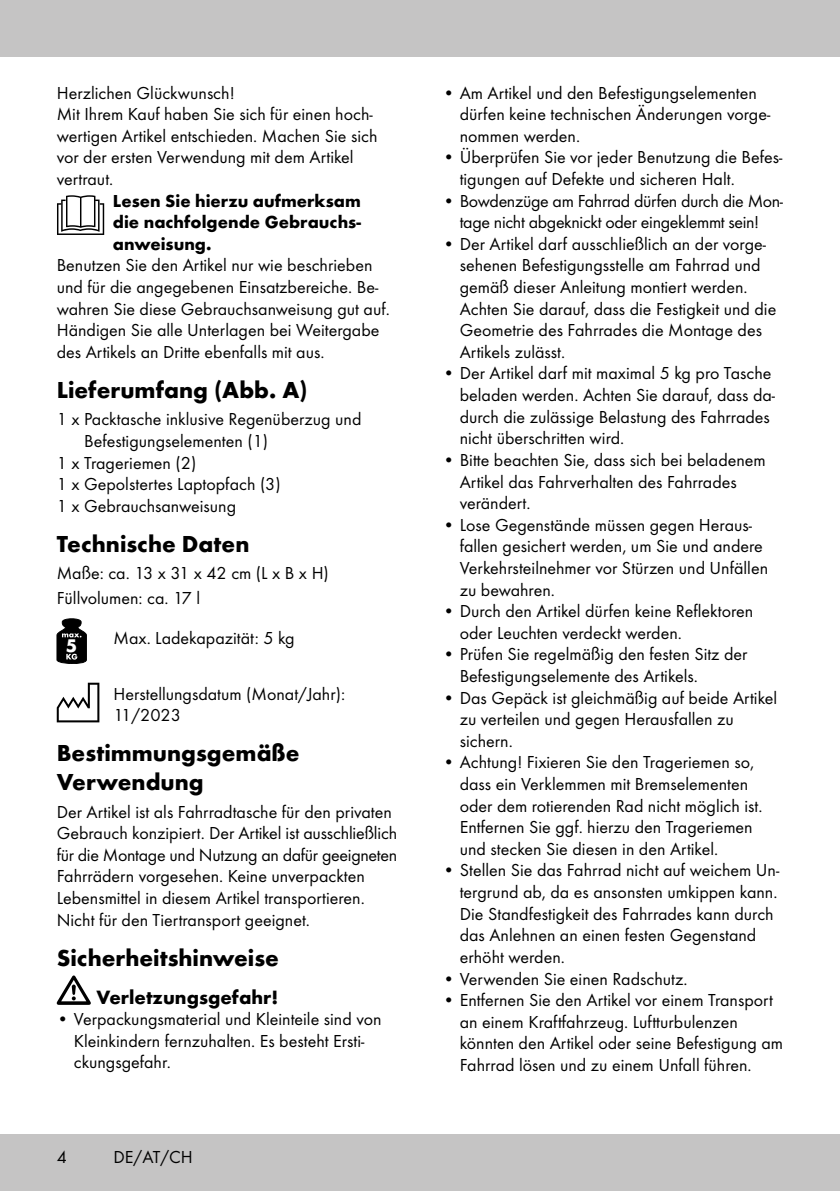
<style>
.page{position:relative;width:840px;height:1191px;background:#fff}
.page>*{position:absolute;margin:0;border:0;box-sizing:border-box;transform-origin:0 0}
.t1{font:700 24px/28.8px "Futura TOT";color:#000}
.t2{font:700 20px "Futura TOT";color:#000}
.t3{font:700 19px "Futura TOT";color:#fff}
.t4{font:18px/21.6px "Futura TOT Boo";color:#000}
.t5{font:18px/21.6px "Futura TOT Boo";letter-spacing:-.02em;color:#000;text-align:center}
.t6{font:700 18px/21.6px "Futura TOT";color:#000;text-align:justify}
</style>
<div class="page">
<div style="left:0;top:1134px;width:839px;height:57px;background:#c5c4c4"></div>
<div style="left:0;top:0;width:839px;height:57px;background:#c5c4c4"></div>
<svg style="left:57px;top:195px;width:47px;height:40px"></svg>
<svg style="left:57px;top:618px;width:30px;height:46px"></svg>
<svg style="left:57px;top:682px;width:42px;height:40px"></svg>
<svg style="left:57px;top:975px;width:34px;height:29px"></svg>
<p class="t4" style="left:57px;top:82px;width:322px">Herzlichen Glückwunsch!<br>Mit Ihrem Kauf haben Sie sich für einen hoch&shy;wertigen Artikel entschieden. Machen Sie sich vor der ersten Verwendung mit dem Artikel vertraut.</p>
<p class="t6" style="left:113px;top:189px;width:249px">Lesen Sie hierzu aufmerksam die nachfolgende Gebrauchs&shy;anweisung.</p>
<p class="t4" style="left:57px;top:254px;width:334px">Benutzen Sie den Artikel nur wie beschrieben und für die angegebenen Einsatzbereiche. Be&shy;wahren Sie diese Gebrauchsanweisung gut auf.<br>Händigen Sie alle Unterlagen bei Weitergabe des Artikels an Dritte ebenfalls mit aus.</p>
<h1 class="t1" style="left:57px;top:375px;width:252px">Lieferumfang (Abb. A)</h1>
<p class="t4" style="left:57px;top:408px;width:306px">1 x Packtasche inklusive Regenüberzug und</p>
<p class="t4" style="left:84px;top:430px;width:185px">Befestigungselementen (1)</p>
<p class="t4" style="left:57px;top:451px;width:141px">1 x Trageriemen (2)</p>
<p class="t4" style="left:57px;top:473px;width:225px">1 x Gepolstertes Laptopfach (3)</p>
<p class="t4" style="left:57px;top:495px;width:181px">1 x Gebrauchsanweisung</p>
<h1 class="t1" style="left:57px;top:529px;width:194px">Technische Daten</h1>
<p class="t4" style="left:57px;top:561px;width:273px;line-height:24.4px">Maße: ca. 13 x 31 x 42 cm (L x B x H)<br>Füllvolumen: ca. 17 l</p>
<p class="t3" style="left:66px;top:634px;width:13px">5</p>
<p class="t4" style="left:113px;top:627px;width:183px">Max. Ladekapazität: 5 kg</p>
<p class="t4" style="left:113px;top:683px;width:233px">Herstellungsdatum (Monat/Jahr):<br>11/2023</p>
<h1 class="t1" style="left:57px;top:738px;width:244px">Bestimmungsgemäße<br>Verwendung</h1>
<p class="t4" style="left:57px;top:800px;width:342px">Der Artikel ist als Fahrradtasche für den privaten Gebrauch konzipiert. Der Artikel ist ausschließlich für die Montage und Nutzung an dafür geeigneten Fahrrädern vorgesehen. Keine unverpackten Lebensmittel in diesem Artikel transportieren.<br>Nicht für den Tiertransport geeignet.</p>
<h1 class="t1" style="left:57px;top:943px;width:223px">Sicherheitshinweise</h1>
<p class="t2" style="left:96px;top:984px;width:183px">Verletzungsgefahr!</p>
<p class="t4" style="left:74px;top:1008px;width:309px;text-indent:-17px">• Verpackungsmaterial und Kleinteile sind von<br>Kleinkindern fernzuhalten. Es besteht Ersti&shy;ckungsgefahr.</p>
<p class="t4" style="left:57px;top:1146px;width:12px">4</p>
<p class="t4" style="left:113px;top:1146px;width:81px">DE/AT/CH</p>
<p class="t4" style="left:459px;top:82px;width:312px;text-indent:-17px">• Am Artikel und den Befestigungselementen dürfen keine technischen Änderungen vorge&shy;nommen werden.</p>
<p class="t4" style="left:459px;top:146px;width:324px;text-indent:-17px">• Überprüfen Sie vor jeder Benutzung die Befes&shy;tigungen auf Defekte und sicheren Halt.</p>
<p class="t5" style="left:442px;top:190px;width:342px">• Bowdenzüge am Fahrrad dürfen durch die Mon&shy;tage nicht abgeknickt oder eingeklemmt sein!</p>
<p class="t4" style="left:459px;top:233px;width:318px;text-indent:-17px">• Der Artikel darf ausschließlich an der vorge&shy;sehenen Befestigungsstelle am Fahrrad und gemäß dieser Anleitung montiert werden.<br>Achten Sie darauf, dass die Festigkeit und die Geometrie des Fahrrades die Montage des Artikels zulässt.</p>
<p class="t4" style="left:459px;top:362px;width:317px;text-indent:-17px">• Der Artikel darf mit maximal 5 kg pro Tasche beladen werden. Achten Sie darauf, dass da&shy;durch die zulässige Belastung des Fahrrades nicht überschritten wird.</p>
<p class="t4" style="left:459px;top:449px;width:307px;text-indent:-17px">• Bitte beachten Sie, dass sich bei beladenem<br>Artikel das Fahrverhalten des Fahrrades verändert.</p>
<p class="t4" style="left:459px;top:514px;width:310px;text-indent:-17px">• Lose Gegenstände müssen gegen Heraus&shy;fallen gesichert werden, um Sie und andere Verkehrsteilnehmer vor Stürzen und Unfällen zu bewahren.</p>
<p class="t4" style="left:459px;top:600px;width:295px;text-indent:-17px">• Durch den Artikel dürfen keine Reflektoren oder Leuchten verdeckt werden.</p>
<p class="t4" style="left:459px;top:643px;width:289px;text-indent:-17px">• Prüfen Sie regelmäßig den festen Sitz der<br>Befestigungselemente des Artikels.</p>
<p class="t4" style="left:459px;top:686px;width:319px;text-indent:-17px">• Das Gepäck ist gleichmäßig auf beide Artikel zu verteilen und gegen Herausfallen zu sichern.</p>
<p class="t4" style="left:459px;top:751px;width:304px;text-indent:-17px">• Achtung! Fixieren Sie den Trageriemen so, dass ein Verklemmen mit Bremselementen oder dem rotierenden Rad nicht möglich ist.<br>Entfernen Sie ggf. hierzu den Trageriemen und stecken Sie diesen in den Artikel.</p>
<p class="t4" style="left:459px;top:859px;width:321px;text-indent:-17px">• Stellen Sie das Fahrrad nicht auf weichem Un&shy;tergrund ab, da es ansonsten umkippen kann.<br>Die Standfestigkeit des Fahrrades kann durch das Anlehnen an einen festen Gegenstand erhöht werden.</p>
<p class="t4" style="left:442px;top:967px;width:246px">• Verwenden Sie einen Radschutz.</p>
<p class="t4" style="left:459px;top:989px;width:325px;text-indent:-17px">• Entfernen Sie den Artikel vor einem Transport an einem Kraftfahrzeug. Luftturbulenzen könnten den Artikel oder seine Befestigung am Fahrrad lösen und zu einem Unfall führen.</p>
</div>
